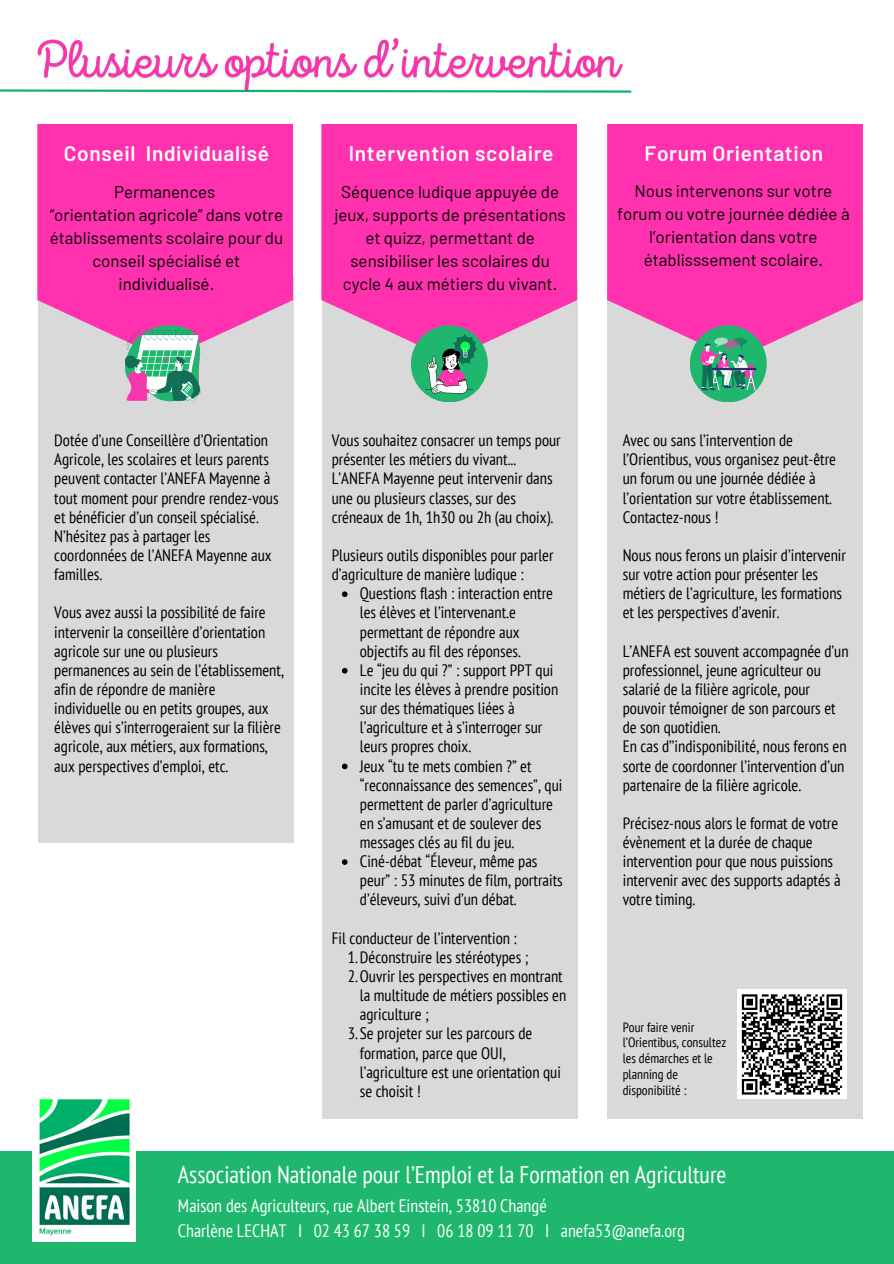
<style>
.page{position:relative;width:894px;height:1264px;background:#fff}
.page>*{position:absolute;margin:0;border:0;box-sizing:border-box;transform-origin:0 0}
.t1{font:condensed 24px "PT Sans";color:#feffff}
.t2{font:600 21px "Barlow";letter-spacing:.03em;color:#fff}
.t3{font:600 20.85px "Barlow";letter-spacing:.03em;color:#fff}
.t4{font:condensed 18px/24.8px "PT Sans";color:#feffff}
.t5{font:16.95px/23.1px "Barlow";color:#000;text-align:center}
.t6{font:condensed 16.5px/19.2px "PT Sans";color:#000}
.t7{font:condensed 13.5px/15.8px "PT Sans";color:#000}
</style>
<div class="page">
<div style="left:0;top:1151px;width:893px;height:112px;background:#1fb76e"></div>
<img style="left:33px;top:1099px;width:102px;height:142px">
<svg style="left:0;top:89px;width:632px;height:4px"></svg>
<img style="left:33px;top:38px;width:596px;height:55px">
<div style="left:38px;top:275px;width:256px;height:567px;background:#d9d9d9"></div>
<svg style="left:37px;top:124px;width:256px;height:219px;background:#fc3db1"></svg>
<svg style="left:122px;top:325px;width:80px;height:77px;background:#91aaa5"></svg>
<div style="left:322px;top:280px;width:255px;height:838px;background:#d9d9d9"></div>
<svg style="left:321px;top:124px;width:256px;height:235px;background:#fa45b3"></svg>
<div style="left:411px;top:325px;width:76px;height:77px;background:#1fb76e;border-radius:50%"></div>
<svg style="left:425px;top:334px;width:51px;height:59px"></svg>
<svg style="left:342px;top:591px;width:5px;height:6px"></svg>
<svg style="left:342px;top:668px;width:5px;height:5px"></svg>
<svg style="left:342px;top:763px;width:5px;height:6px"></svg>
<svg style="left:342px;top:859px;width:5px;height:5px"></svg>
<div style="left:607px;top:287px;width:255px;height:831px;background:#d9d9d9"></div>
<svg style="left:607px;top:124px;width:255px;height:235px;background:#fa44b3"></svg>
<div style="left:689px;top:325px;width:77px;height:77px;background:#1fb76e;border-radius:50%"></div>
<hr style="left:710px;top:368px;width:46px;height:2px;background:#2c2f6f">
<svg style="left:700px;top:337px;width:55px;height:53px"></svg>
<div style="left:737px;top:989px;width:109px;height:109px;background:#fff"></div>
<svg style="left:741px;top:994px;width:102px;height:101px"></svg>
<p class="t3" style="left:64px;top:141px;width:207px">Conseil Individualisé</p>
<p class="t5" style="left:50px;top:180px;width:235px">Permanences<br>“orientation agricole” dans votre établissements scolaire pour du conseil spécialisé et individualisé.</p>
<p class="t5" style="left:334px;top:180px;width:233px">Séquence ludique appuyée de jeux, supports de présentations et quizz, permettant de sensibiliser les scolaires du cycle 4 aux métiers du vivant.</p>
<p class="t2" style="left:348px;top:141px;width:206px">Intervention scolaire</p>
<p class="t3" style="left:644px;top:141px;width:180px">Forum Orientation</p>
<p class="t5" style="left:617px;top:178px;width:234px">Nous intervenons sur votre forum ou votre journée dédiée à l’orientation dans votre établisssement scolaire.</p>
<p class="t6" style="left:54px;top:430px;width:226px">Dotée d’une Conseillère d’Orientation Agricole, les scolaires et leurs parents peuvent contacter l’ANEFA Mayenne à tout moment pour prendre rendez-vous et bénéficier d’un conseil spécialisé.<br>N’hésitez pas à partager les coordonnées de l’ANEFA Mayenne aux familles.</p>
<p class="t6" style="left:54px;top:602px;width:231px">Vous avez aussi la possibilité de faire intervenir la conseillère d’orientation agricole sur une ou plusieurs permanences au sein de l’établissement, afin de répondre de manière individuelle ou en petits groupes, aux élèves qui s’interrogeraient sur la filière agricole, aux métiers, aux formations, aux perspectives d’emploi, etc.</p>
<p class="t6" style="left:332px;top:430px;width:230px">Vous souhaitez consacrer un temps pour présenter les métiers du vivant...<br>L’ANEFA Mayenne peut intervenir dans une ou plusieurs classes, sur des créneaux de 1h, 1h30 ou 2h (au choix).</p>
<p class="t6" style="left:332px;top:545px;width:223px">Plusieurs outils disponibles pour parler d’agriculture de manière ludique :</p>
<p class="t6" style="left:360px;top:583px;width:204px">Questions flash : interaction entre les élèves et l’intervenant.e permettant de répondre aux objectifs au fil des réponses.<br>Le “jeu du qui ?” : support PPT qui incite les élèves à prendre position sur des thématiques liées à l’agriculture et à s’interroger sur leurs propres choix.<br>Jeux “tu te mets combien ?” et “reconnaissance des semences”, qui permettent de parler d’agriculture en s’amusant et de soulever des messages clés au fil du jeu.<br>Ciné-débat “Éleveur, même pas peur” : 53 minutes de film, portraits d’éleveurs, suivi d’un débat.</p>
<p class="t6" style="left:332px;top:927px;width:187px">Fil conducteur de l’intervention :</p>
<p class="t6" style="left:348px;top:947px;width:182px">1.Déconstruire les stéréotypes ;</p>
<p class="t6" style="left:348px;top:966px;width:216px">2.Ouvrir les perspectives en montrant</p>
<p class="t6" style="left:360px;top:985px;width:208px">la multitude de métiers possibles en</p>
<p class="t6" style="left:360px;top:1004px;width:70px">agriculture ;</p>
<p class="t6" style="left:348px;top:1023px;width:186px">3.Se projeter sur les parcours de</p>
<p class="t6" style="left:360px;top:1042px;width:147px">formation, parce que OUI,</p>
<p class="t6" style="left:360px;top:1061px;width:203px">l’agriculture est une orientation qui</p>
<p class="t6" style="left:360px;top:1080px;width:62px">se choisit !</p>
<p class="t6" style="left:622px;top:430px;width:215px">Avec ou sans l’intervention de l’Orientibus, vous organisez peut-être un forum ou une journée dédiée à l’orientation sur votre établissement.<br>Contactez-nous !</p>
<p class="t6" style="left:622px;top:545px;width:225px">Nous nous ferons un plaisir d’intervenir sur votre action pour présenter les métiers de l’agriculture, les formations et les perspectives d’avenir.</p>
<p class="t6" style="left:622px;top:641px;width:227px">L’ANEFA est souvent accompagnée d’un professionnel, jeune agriculteur ou salarié de la filière agricole, pour pouvoir témoigner de son parcours et de son quotidien.<br>En cas d’’indisponibilité, nous ferons en sorte de coordonner l’intervention d’un partenaire de la filière agricole.</p>
<p class="t6" style="left:622px;top:813px;width:219px">Précisez-nous alors le format de votre évènement et la durée de chaque intervention pour que nous puissions intervenir avec des supports adaptés à votre timing.</p>
<p class="t7" style="left:622px;top:1018px;width:105px">Pour faire venir l’Orientibus, consultez les démarches et le planning de disponibilité :</p>
<h1 class="t1" style="left:178px;top:1158px;width:550px">Association Nationale pour l’Emploi et la Formation en Agriculture</h1>
<p class="t4" style="left:178px;top:1192px;width:508px">Maison des Agriculteurs, rue Albert Einstein, 53810 Changé<br>Charlène LECHAT I 02 43 67 38 59 I 06 18 09 11 70 I anefa53@anefa.org</p>
</div>
